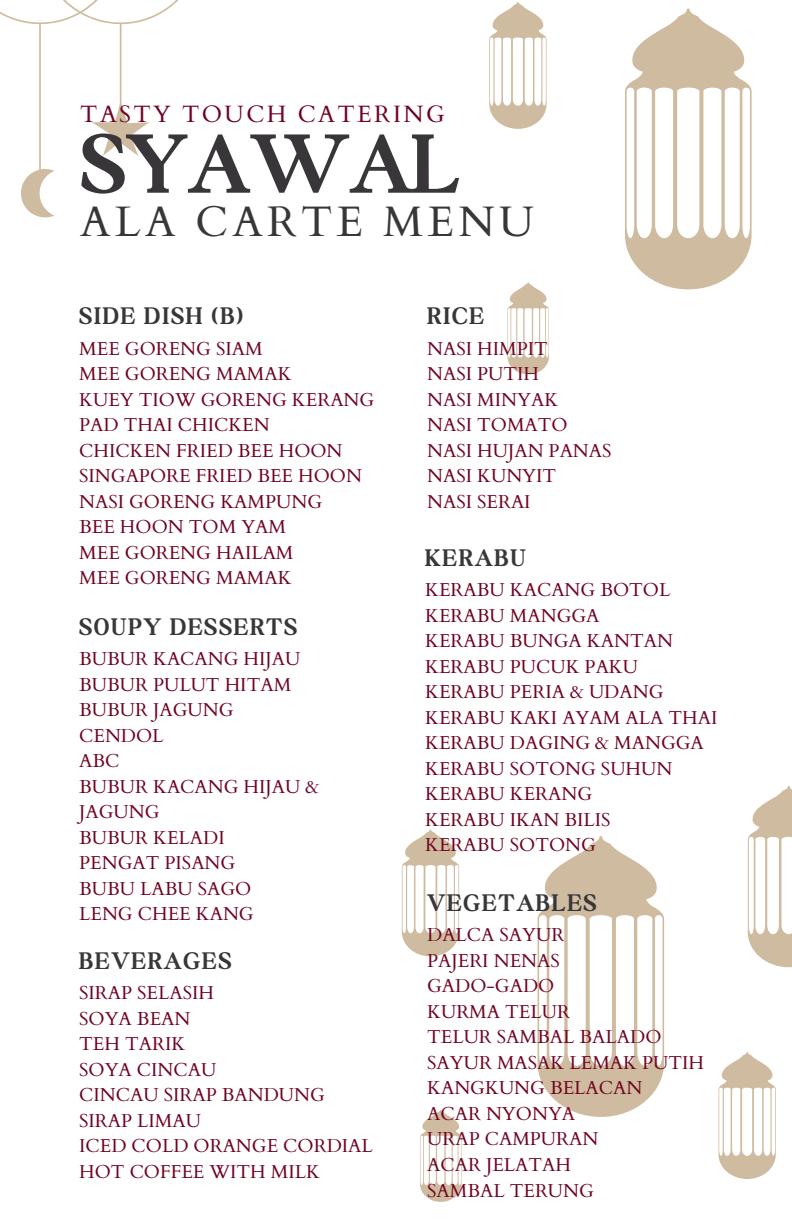
<style>
.page{position:relative;width:792px;height:1225px;background:#fff}
.page>*{position:absolute;margin:0;border:0;box-sizing:border-box;transform-origin:0 0}
.t1{font:700 89.6px "Boston Angel";color:#393639}
.t2{font:42.6px "Cardo";letter-spacing:.1em;color:#393639}
.t3{font:700 25.6px "Boston Angel";letter-spacing:.07em;color:#393639}
.t4{font:23.6px "Cardo";letter-spacing:.1em;color:#700421}
.t5{font:18.7px/25.5px "Cardo";color:#700421}
</style>
<div class="page">
<svg style="left:0;top:0;width:179px;height:217px"></svg>
<svg style="left:625px;top:9px;width:127px;height:280px"></svg>
<svg style="left:489px;top:2px;width:58px;height:127px"></svg>
<svg style="left:507px;top:282px;width:42px;height:92px"></svg>
<svg style="left:538px;top:836px;width:126px;height:280px"></svg>
<svg style="left:402px;top:829px;width:57px;height:127px"></svg>
<svg style="left:719px;top:1052px;width:57px;height:126px"></svg>
<svg style="left:748px;top:786px;width:44px;height:180px"></svg>
<svg style="left:420px;top:1109px;width:42px;height:92px"></svg>
<p class="t4" style="left:80px;top:99px;width:366px">TASTY TOUCH CATERING</p>
<h1 class="t1" style="left:80px;top:110px;width:381px">SYAWAL</h1>
<h2 class="t2" style="left:80px;top:194px;width:455px">ALA CARTE MENU</h2>
<h3 class="t3" style="left:79px;top:301px;width:165px">SIDE DISH (B)</h3>
<p class="t5" style="left:79px;top:336px;width:297px">MEE GORENG SIAM<br>MEE GORENG MAMAK<br>KUEY TIOW GORENG KERANG<br>PAD THAI CHICKEN<br>CHICKEN FRIED BEE HOON<br>SINGAPORE FRIED BEE HOON<br>NASI GORENG KAMPUNG<br>BEE HOON TOM YAM<br>MEE GORENG HAILAM<br>MEE GORENG MAMAK</p>
<h3 class="t3" style="left:79px;top:611px;width:219px">SOUPY DESSERTS</h3>
<p class="t5" style="left:79px;top:646px;width:242px">BUBUR KACANG HIJAU<br>BUBUR PULUT HITAM<br>BUBUR JAGUNG<br>CENDOL<br>ABC<br>BUBUR KACANG HIJAU &amp;<br>JAGUNG<br>BUBUR KELADI<br>PENGAT PISANG<br>BUBU LABU SAGO<br>LENG CHEE KANG</p>
<h3 class="t3" style="left:79px;top:944px;width:154px">BEVERAGES</h3>
<p class="t5" style="left:79px;top:980px;width:295px">SIRAP SELASIH<br>SOYA BEAN<br>TEH TARIK<br>SOYA CINCAU<br>CINCAU SIRAP BANDUNG<br>SIRAP LIMAU<br>ICED COLD ORANGE CORDIAL<br>HOT COFFEE WITH MILK</p>
<h3 class="t3" style="left:427px;top:301px;width:58px">RICE</h3>
<p class="t5" style="left:427px;top:336px;width:186px">NASI HIMPIT<br>NASI PUTIH<br>NASI MINYAK<br>NASI TOMATO<br>NASI HUJAN PANAS<br>NASI KUNYIT<br>NASI SERAI</p>
<h3 class="t3" style="left:425px;top:542px;width:102px">KERABU</h3>
<p class="t5" style="left:425px;top:577px;width:294px">KERABU KACANG BOTOL<br>KERABU MANGGA<br>KERABU BUNGA KANTAN<br>KERABU PUCUK PAKU<br>KERABU PERIA &amp; UDANG<br>KERABU KAKI AYAM ALA THAI<br>KERABU DAGING &amp; MANGGA<br>KERABU SOTONG SUHUN<br>KERABU KERANG<br>KERABU IKAN BILIS<br>KERABU SOTONG</p>
<h3 class="t3" style="left:427px;top:887px;width:171px">VEGETABLES</h3>
<p class="t5" style="left:427px;top:922px;width:279px">DALCA SAYUR<br>PAJERI NENAS<br>GADO-GADO<br>KURMA TELUR<br>TELUR SAMBAL BALADO<br>SAYUR MASAK LEMAK PUTIH<br>KANGKUNG BELACAN<br>ACAR NYONYA<br>URAP CAMPURAN<br>ACAR JELATAH<br>SAMBAL TERUNG</p>
</div>
